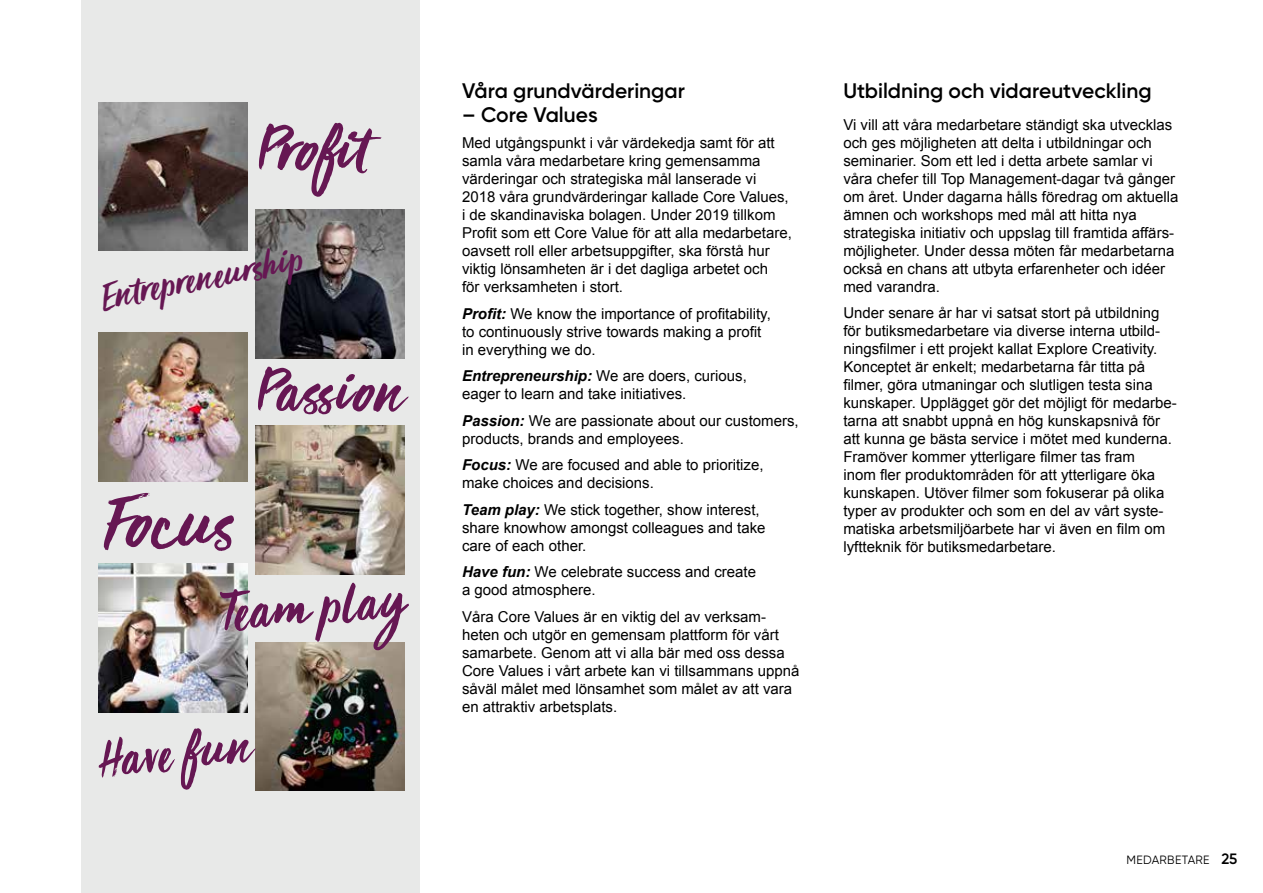
<style>
.page{position:relative;width:1263px;height:893px;background:#fff}
.page>*{position:absolute;margin:0;border:0;box-sizing:border-box;transform-origin:0 0}
.t1{font:81px "Viva Beautiful Pro B";letter-spacing:.04em;color:#661753}
.t2{font:71.55px "Viva Beautiful Pro B";color:#661753}
.t3{font:68.25px "Viva Beautiful Pro B";letter-spacing:.035em;color:#661753}
.t4{font:61.05px "Viva Beautiful Pro B";color:#661753}
.t5{font:57.9px "Viva Beautiful Pro B";color:#661753}
.t6{font:41.4px "Viva Beautiful Pro B";color:#661753}
.t7{font:600 21px "Gilroy";color:#000}
.t8{font:15px/18px "Arial";color:#000}
.t9{font:600 15px "Gilroy";color:#000}
.t10{font:12px "Gilroy";letter-spacing:.025em;color:#000}
.s1{font-weight:700;font-style:italic}
</style>
<div class="page">
<div style="left:81px;top:0;width:339px;height:893px;background:#e8e9e8"></div>
<img style="left:98px;top:333px;width:149px;height:149px">
<img style="left:256px;top:426px;width:149px;height:149px">
<img style="left:256px;top:210px;width:149px;height:148px">
<img style="left:98px;top:564px;width:149px;height:149px">
<img style="left:98px;top:102px;width:149px;height:149px">
<img style="left:256px;top:642px;width:149px;height:149px">
<h2 class="t2" style="left:260px;top:102px;width:110px">Profit</h2>
<h3 class="t6" style="left:97px;top:270px;width:206px;rotate:-11deg">Entrepreneurship</h3>
<h3 class="t3" style="left:259px;top:346px;width:146px">Passion</h3>
<h1 class="t1" style="left:107px;top:469px;width:128px">Focus</h1>
<h3 class="t4" style="left:219px;top:572px;width:186px;rotate:-4deg">Team play</h3>
<h3 class="t5" style="left:97px;top:722px;width:152px;rotate:-6deg">Have fun</h3>
<h3 class="t7" style="left:462px;top:77px;width:224px">Våra grundvärderingar</h3>
<h3 class="t7" style="left:462px;top:101px;width:137px">– Core Values</h3>
<p class="t8" style="left:462px;top:134px;width:331px">Med utgångspunkt i vår värdekedja samt för att samla våra medarbetare kring gemensamma värderingar och strategiska mål lanserade vi 2018 våra grundvärderingar kallade Core Values, i de skandinaviska bolagen. Under 2019 tillkom Profit som ett Core Value för att alla medarbetare, oavsett roll eller arbetsuppgifter, ska förstå hur viktig lönsamheten är i det dagliga arbetet och<br>för verksamheten i stort.</p>
<p class="t8" style="left:462px;top:304px;width:310px"><span class="s1">Profit:</span> We know the importance of profitability, to continuously strive towards making a profit in everything we do.</p>
<p class="t8" style="left:462px;top:367px;width:286px"><span class="s1">Entrepreneurship:</span> We are doers, curious, eager to learn and take initiatives.</p>
<p class="t8" style="left:462px;top:411px;width:338px"><span class="s1">Passion:</span> We are passionate about our customers, products, brands and employees.</p>
<p class="t8" style="left:462px;top:456px;width:303px"><span class="s1">Focus:</span> We are focused and able to prioritize, make choices and decisions.</p>
<p class="t8" style="left:462px;top:501px;width:305px"><span class="s1">Team play:</span> We stick together, show interest, share knowhow amongst colleagues and take care of each other.</p>
<p class="t8" style="left:462px;top:563px;width:295px"><span class="s1">Have fun:</span> We celebrate success and create a good atmosphere.</p>
<p class="t8" style="left:462px;top:608px;width:339px">Våra Core Values är en viktig del av verksam&shy;heten och utgör en gemensam plattform för vårt samarbete. Genom att vi alla bär med oss dessa Core Values i vårt arbete kan vi tillsammans uppnå såväl målet med lönsamhet som målet av att vara en attraktiv arbetsplats.</p>
<h3 class="t7" style="left:843px;top:77px;width:310px">Utbildning och vidareutveckling</h3>
<p class="t8" style="left:843px;top:116px;width:337px">Vi vill att våra medarbetare ständigt ska utvecklas och ges möjligheten att delta i utbildningar och seminarier. Som ett led i detta arbete samlar vi våra chefer till Top Management-dagar två gånger om året. Under dagarna hålls föredrag om aktuella ämnen och workshops med mål att hitta nya strategiska initiativ och uppslag till framtida affärs&shy;möjligheter. Under dessa möten får medarbetarna också en chans att utbyta erfarenheter och idéer med varandra.</p>
<p class="t8" style="left:843px;top:304px;width:335px">Under senare år har vi satsat stort på utbildning för butiksmedarbetare via diverse interna utbild&shy;ningsfilmer i ett projekt kallat Explore Creativity.<br>Konceptet är enkelt; medarbetarna får titta på filmer, göra utmaningar och slutligen testa sina kunskaper. Upplägget gör det möjligt för medarbe&shy;tarna att snabbt uppnå en hög kunskapsnivå för att kunna ge bästa service i mötet med kunderna.<br>Framöver kommer ytterligare filmer tas fram<br>inom fler produktområden för att ytterligare öka kunskapen. Utöver filmer som fokuserar på olika typer av produkter och som en del av vårt syste&shy;matiska arbetsmiljöarbete har vi även en film om lyftteknik för butiksmedarbetare.</p>
<p class="t10" style="left:1127px;top:853px;width:84px">MEDARBETARE</p>
<p class="t9" style="left:1221px;top:850px;width:17px">25</p>
</div>
